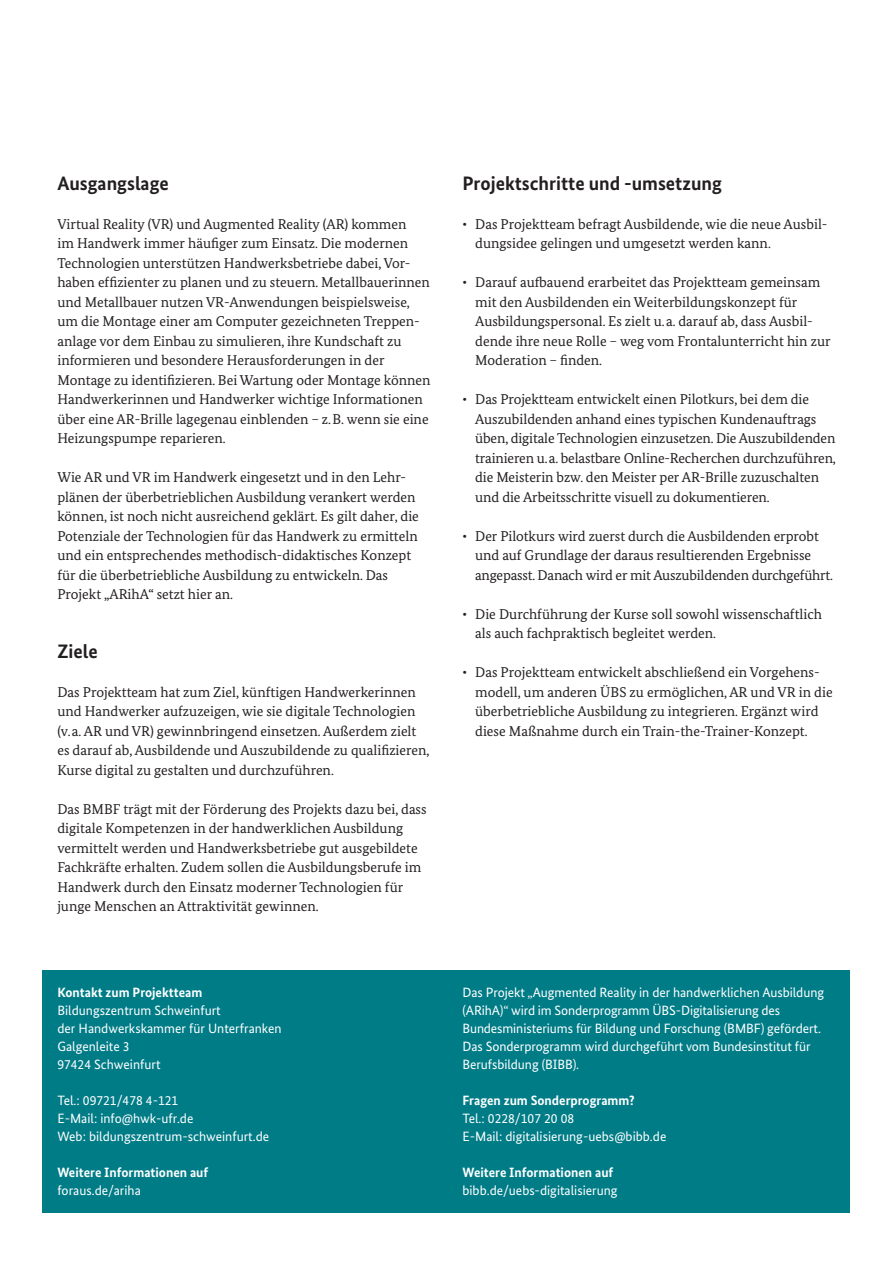
<style>
.page{position:relative;width:893px;height:1263px;background:#fff}
.page>*{position:absolute;margin:0;border:0;box-sizing:border-box;transform-origin:0 0}
.t1{font:700 19.5px "Bundes Sans";color:#231f20}
.t2{font:14.25px/19.5px "Bundes Serif";color:#231f20}
.t3{font:13.5px/18px "Bundes Sans";letter-spacing:-.005em;color:#fff}
.t4{font:700 13.5px "Bundes Sans";color:#fff}
</style>
<div class="page">
<div style="left:43px;top:970px;width:807px;height:243px;background:#007c87"></div>
<h1 class="t1" style="left:57px;top:171px;width:113px">Ausgangslage</h1>
<p class="t2" style="left:57px;top:214px;width:375px">Virtual Reality (VR) und Augmented Reality (AR) kommen<br>im Handwerk immer häufiger zum Einsatz. Die modernen Technologien unterstützen Handwerksbetriebe dabei, Vor&shy;haben effizienter zu planen und zu steuern. Metallbauerinnen und Metallbauer nutzen VR-Anwendungen beispielsweise, um die Montage einer am Computer gezeichneten Treppen&shy;anlage vor dem Einbau zu simulieren, ihre Kundschaft zu informieren und besondere Herausforderungen in der Montage zu identifizieren. Bei Wartung oder Montage können Handwerkerinnen und Handwerker wichtige Informationen über eine AR-Brille lagegenau einblenden − z.B. wenn sie eine Heizungspumpe reparieren.</p>
<p class="t2" style="left:57px;top:467px;width:363px">Wie AR und VR im Handwerk eingesetzt und in den Lehr&shy;plänen der überbetrieblichen Ausbildung verankert werden können, ist noch nicht ausreichend geklärt. Es gilt daher, die Potenziale der Technologien für das Handwerk zu ermitteln und ein entsprechendes methodisch-didaktisches Konzept für die überbetriebliche Ausbildung zu entwickeln. Das Projekt „ARihA“ setzt hier an.</p>
<h1 class="t1" style="left:57px;top:639px;width:42px">Ziele</h1>
<p class="t2" style="left:57px;top:682px;width:374px">Das Projektteam hat zum Ziel, künftigen Handwerkerinnen und Handwerker aufzuzeigen, wie sie digitale Technologien (v.a. AR und VR) gewinnbringend einsetzen. Außerdem zielt es darauf ab, Ausbildende und Auszubildende zu qualifizieren, Kurse digital zu gestalten und durchzuführen.</p>
<p class="t2" style="left:57px;top:799px;width:371px">Das BMBF trägt mit der Förderung des Projekts dazu bei, dass digitale Kompetenzen in der handwerklichen Ausbildung vermittelt werden und Handwerksbetriebe gut ausgebildete Fachkräfte erhalten. Zudem sollen die Ausbildungsberufe im Handwerk durch den Einsatz moderner Technologien für junge Menschen an Attraktivität gewinnen.</p>
<p class="t4" style="left:57px;top:984px;width:146px">Kontakt zum Projektteam</p>
<p class="t3" style="left:57px;top:1001px;width:226px">Bildungszentrum Schweinfurt<br>der Handwerkskammer für Unterfranken<br>Galgenleite 3<br>97424 Schweinfurt</p>
<p class="t3" style="left:57px;top:1091px;width:213px">Tel.: 09721/478 4-121<br>E-Mail: info@hwk-ufr.de<br>Web: bildungszentrum-schweinfurt.de</p>
<p class="t4" style="left:57px;top:1164px;width:152px">Weitere Informationen auf</p>
<p class="t3" style="left:57px;top:1181px;width:85px">foraus.de/ariha</p>
<h1 class="t1" style="left:462px;top:171px;width:261px">Projektschritte und -umsetzung</h1>
<p class="t2" style="left:475px;top:214px;width:354px;text-indent:-13px">∙ Das Projektteam befragt Ausbildende, wie die neue Ausbil&shy;dungsidee gelingen und umgesetzt werden kann.</p>
<p class="t2" style="left:475px;top:272px;width:357px;text-indent:-13px">∙ Darauf aufbauend erarbeitet das Projektteam gemeinsam mit den Ausbildenden ein Weiterbildungskonzept für Ausbildungspersonal. Es zielt u.a. darauf ab, dass Ausbil&shy;dende ihre neue Rolle − weg vom Frontalunterricht hin zur Moderation − finden.</p>
<p class="t2" style="left:475px;top:389px;width:362px;text-indent:-13px">∙ Das Projektteam entwickelt einen Pilotkurs, bei dem die Auszubildenden anhand eines typischen Kundenauftrags üben, digitale Technologien einzusetzen. Die Auszubildenden trainieren u.a. belastbare Online-Recherchen durchzuführen, die Meisterin bzw. den Meister per AR-Brille zuzuschalten und die Arbeitsschritte visuell zu dokumentieren.</p>
<p class="t2" style="left:475px;top:526px;width:359px;text-indent:-13px">∙ Der Pilotkurs wird zuerst durch die Ausbildenden erprobt und auf Grundlage der daraus resultierenden Ergebnisse angepasst. Danach wird er mit Auszubildenden durchgeführt.</p>
<p class="t2" style="left:475px;top:604px;width:348px;text-indent:-13px">∙ Die Durchführung der Kurse soll sowohl wissenschaftlich als auch fachpraktisch begleitet werden.</p>
<p class="t2" style="left:475px;top:662px;width:359px;text-indent:-13px">∙ Das Projektteam entwickelt abschließend ein Vorgehens&shy;modell, um anderen ÜBS zu ermöglichen, AR und VR in die überbetriebliche Ausbildung zu integrieren. Ergänzt wird diese Maßnahme durch ein Train-the-Trainer-Konzept.</p>
<p class="t3" style="left:462px;top:983px;width:363px">Das Projekt „Augmented Reality in der handwerklichen Ausbildung (ARihA)“ wird im Sonderprogramm ÜBS-Digitalisierung des Bundesministeriums für Bildung und Forschung (BMBF) gefördert.<br>Das Sonderprogramm wird durchgeführt vom Bundesinstitut für Berufsbildung (BIBB).</p>
<p class="t4" style="left:462px;top:1092px;width:174px">Fragen zum Sonderprogramm?</p>
<p class="t3" style="left:462px;top:1109px;width:205px">Tel.: 0228/107 20 08<br>E-Mail: digitalisierung-uebs@bibb.de</p>
<p class="t4" style="left:462px;top:1164px;width:152px">Weitere Informationen auf</p>
<p class="t3" style="left:462px;top:1181px;width:157px">bibb.de/uebs-digitalisierung</p>
</div>
